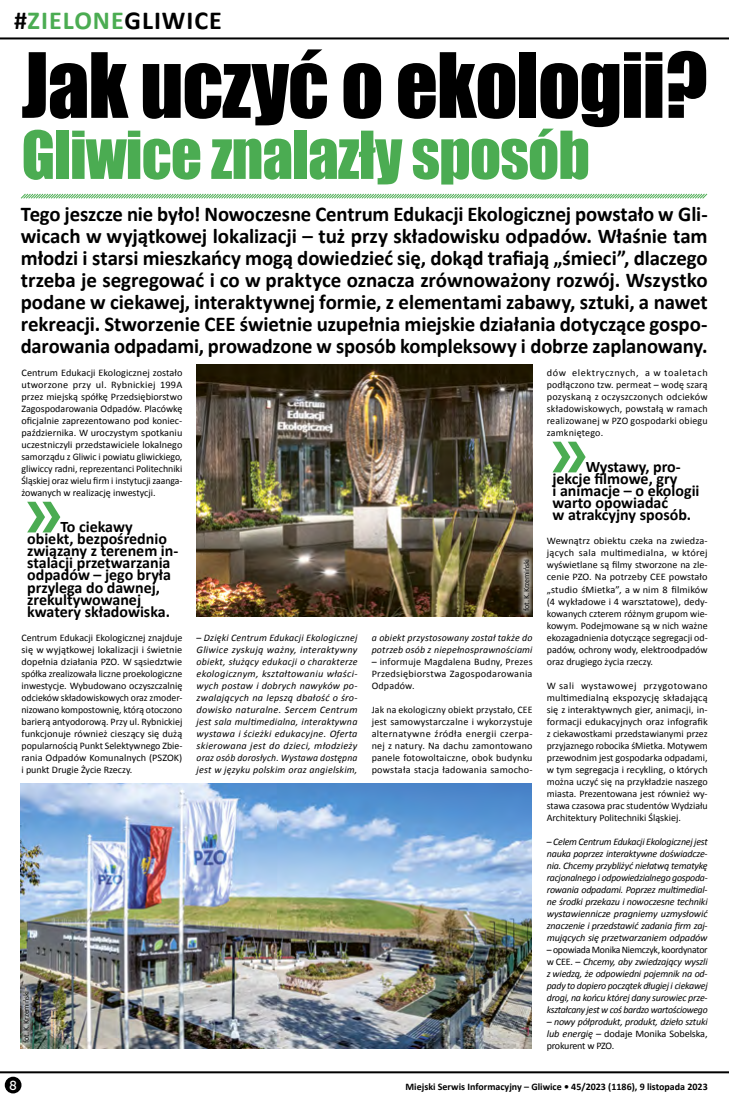
<style>
.page{position:relative;width:729px;height:1098px;background:#fff}
.page>*{position:absolute;margin:0;border:0;box-sizing:border-box;transform-origin:0 0}
.t1{font:83px "Impact";letter-spacing:-.015em;color:#000}
.t2{font:61px "Impact";letter-spacing:-.015em;color:#4bac52}
.t3{font:700 26px "Calibri";letter-spacing:.04em;color:#000}
.t4{font:700 21px/22px "Calibri";letter-spacing:-.01em;color:#000;text-align:justify}
.t5{font:700 16px/12px "Calibri";color:#000}
.t6{font:13px "Museo Sans 500";color:#fff}
.t7{font:10px/12px "Calibri";color:#000;text-align:justify}
.t8{font:italic 10px/12px "Calibri";letter-spacing:-.015em;color:#000;text-align:justify}
.t9{font:italic 10px/12px "Calibri";letter-spacing:.02em;color:#000}
.t10{font:700 10px "Calibri";color:#000}
.t11{font:8px "Calibri";letter-spacing:-.03em;color:#000}
.s1{color:#4bac52}
.s2{font-style:normal}
</style>
<div class="page">
<hr style="left:0;top:1070px;width:729px;height:2px;background:#000">
<div style="left:5px;top:1076px;width:16px;height:16px;background:#000;border-radius:50%"></div>
<hr style="left:0;top:37px;width:729px;height:2px;background:#000">
<svg style="left:21px;top:193px;width:687px;height:6px"></svg>
<svg style="left:27px;top:501px;width:33px;height:31px"></svg>
<svg style="left:552px;top:441px;width:33px;height:31px"></svg>
<img style="left:196px;top:364px;width:336px;height:252px">
<img style="left:21px;top:783px;width:511px;height:264px">
<div style="left:16px;top:984px;width:19px;height:64px;background:#fff;opacity:.75"></div>
<div style="left:515px;top:553px;width:19px;height:64px;background:#fff;opacity:.75"></div>
<h3 class="t3" style="left:14px;top:4px;width:209px">#<span class="s1">ZIELONE</span>GLIWICE</h3>
<h1 class="t1" style="left:21px;top:21px;width:687px">Jak uczyć o ekologii?</h1>
<h2 class="t2" style="left:21px;top:108px;width:570px">Gliwice znalazły sposób</h2>
<p class="t4" style="left:21px;top:203px;width:688px">Tego jeszcze nie było! Nowoczesne Centrum Edukacji Ekologicznej powstało w Gli&shy;wicach w wyjątkowej lokalizacji – tuż przy składowisku odpadów. Właśnie tam młodzi i starsi mieszkańcy mogą dowiedzieć się, dokąd trafiają „śmieci”, dlaczego trzeba je segregować i co w praktyce oznacza zrównoważony rozwój. Wszystko podane w ciekawej, interaktywnej formie, z elementami zabawy, sztuki, a nawet rekreacji. Stworzenie CEE świetnie uzupełnia miejskie działania dotyczące gospo&shy;darowania odpadami, prowadzone w sposób kompleksowy i dobrze zaplanowany.</p>
<p class="t7" style="left:21px;top:367px;width:162px">Centrum Edukacji Ekologicznej zostało utworzone przy ul. Rybnickiej 199A przez miejską spółkę Przedsiębiorstwo Zagospodarowania Odpadów. Placówkę oficjalnie zaprezentowano pod koniec&shy;października. W uroczystym spotkaniu uczestniczyli przedstawiciele lokalnego samorządu z Gliwic i powiatu gliwickiego, gliwiccy radni, reprezentanci Politechniki Śląskiej oraz wielu firm i instytucji zaanga&shy;żowanych w realizację inwestycji.</p>
<h3 class="t5" style="left:27px;top:521px;width:153px;text-indent:33px">To ciekawy obiekt, bezpośrednio związany z terenem in&shy;stalacji przetwarzania odpadów – jego bryła przylega do dawnej, zrekultywowanej kwatery składowiska.</h3>
<p class="t7" style="left:21px;top:631px;width:162px">Centrum Edukacji Ekologicznej znajduje się w wyjątkowej lokalizacji i świetnie dopełnia działania PZO. W sąsiedztwie spółka zrealizowała liczne proekologiczne inwestycje. Wybudowano oczyszczalnię odcieków składowiskowych oraz zmoder&shy;nizowano kompostownię, którą otoczono barierą antyodorową. Przy ul. Rybnickiej funkcjonuje również cieszący się dużą popularnością Punkt Selektywnego Zbie&shy;rania Odpadów Komunalnych (PSZOK) i punkt Drugie Życie Rzeczy.</p>
<p class="t8" style="left:196px;top:630px;width:162px"><span class="s2">–</span> Dzięki Centrum Edukacji Ekologicznej Gliwice zyskują ważny, interaktywny obiekt, służący edukacji o charakterze ekologicznym, kształtowaniu właści&shy;wych postaw i dobrych nawyków po&shy;zwalających na lepszą dbałość o śro&shy;dowisko naturalne. Sercem Centrum jest sala multimedialna, interaktywna wystawa i ścieżki edukacyjne. Oferta skierowana jest do dzieci, młodzieży oraz osób dorosłych. Wystawa dostępna jest w języku polskim oraz angielskim,</p>
<p class="t9" style="left:371px;top:630px;width:162px">a obiekt przystosowany został także do potrzeb osób z niepełnosprawnościami</p>
<p class="t7" style="left:546px;top:367px;width:162px">dów elektrycznych, a w toaletach podłączono tzw. permeat – wodę szarą pozyskaną z oczyszczonych odcieków składowiskowych, powstałą w ramach realizowanej w PZO gospodarki obiegu zamkniętego.</p>
<h3 class="t5" style="left:552px;top:461px;width:149px;text-indent:33px">Wystawy, pro&shy;jekcje filmowe, gry<br>i animacje – o ekologii warto opowiadać<br>w atrakcyjny sposób.</h3>
<p class="t7" style="left:546px;top:535px;width:162px">Wewnątrz obiektu czeka na zwiedza&shy;jących sala multimedialna, w której wyświetlane są filmy stworzone na zle&shy;cenie PZO. Na potrzeby CEE powstało „studio śMietka”, a w nim 8 filmików (4 wykładowe i 4 warsztatowe), dedy&shy;kowanych czterem różnym grupom wie&shy;kowym. Podejmowane są w nich ważne ekozagadnienia dotyczące segregacji od&shy;padów, ochrony wody, elektroodpadów oraz drugiego życia rzeczy.</p>
<p class="t7" style="left:546px;top:679px;width:162px">W sali wystawowej przygotowano multimedialną ekspozycję składającą się z interaktywnych gier, animacji, in&shy;formacji edukacyjnych oraz infografik z ciekawostkami przedstawianymi przez przyjaznego robocika śMietka. Motywem przewodnim jest gospodarka odpadami, w tym segregacja i recykling, o których można uczyć się na przykładzie naszego miasta. Prezentowana jest również wy&shy;stawa czasowa prac studentów Wydziału Architektury Politechniki Śląskiej.</p>
<p class="t8" style="left:546px;top:834px;width:162px"><span class="s2">–</span> Celem Centrum Edukacji Ekologicznej jest nauka poprzez interaktywne doświadcze&shy;nia. Chcemy przybliżyć niełatwą tematykę racjonalnego i odpowiedzialnego gospoda&shy;rowania odpadami. Poprzez multimedial&shy;ne środki przekazu i nowoczesne techniki wystawiennicze pragniemy uzmysłowić znaczenie i przedstawić zadania firm zaj&shy;mujących się przetwarzaniem odpadów</p>
<p class="t8" style="left:546px;top:942px;width:162px"><span class="s2">– opowiada Monika Niemczyk, koordynator w CEE. –</span> Chcemy, aby zwiedzający wyszli z wiedzą, że odpowiedni pojemnik na od&shy;pady to dopiero początek długiej i ciekawej drogi, na końcu której dany surowiec prze&shy;kształcany jest w coś bardzo wartościowego</p>
<p class="t8" style="left:546px;top:1014px;width:162px">– nowy półprodukt, produkt, dzieło sztuki lub energię <span class="s2">– dodaje Monika Sobelska, prokurent w PZO.</span></p>
<p class="t11" style="left:521px;top:610px;width:53px;rotate:-90deg">fot. K. Krzemiński</p>
<p class="t7" style="left:371px;top:655px;width:162px">– informuje Magdalena Budny, Prezes Przedsiębiorstwa Zagospodarowania Odpadów.</p>
<p class="t7" style="left:371px;top:703px;width:162px">Jak na ekologiczny obiekt przystało, CEE jest samowystarczalne i wykorzystuje alternatywne źródła energii czerpa&shy;nej z natury. Na dachu zamontowano panele fotowoltaiczne, obok budynku powstała stacja ładowania samocho-</p>
<p class="t11" style="left:21px;top:1042px;width:53px;rotate:-90deg">fot. K. Krzemiński</p>
<h3 class="t6" style="left:9px;top:1077px;width:9px">8</h3>
<p class="t10" style="left:405px;top:1079px;width:303px">Miejski Serwis Informacyjny – Gliwice • 45/2023 (1186), 9 listopada 2023</p>
</div>
